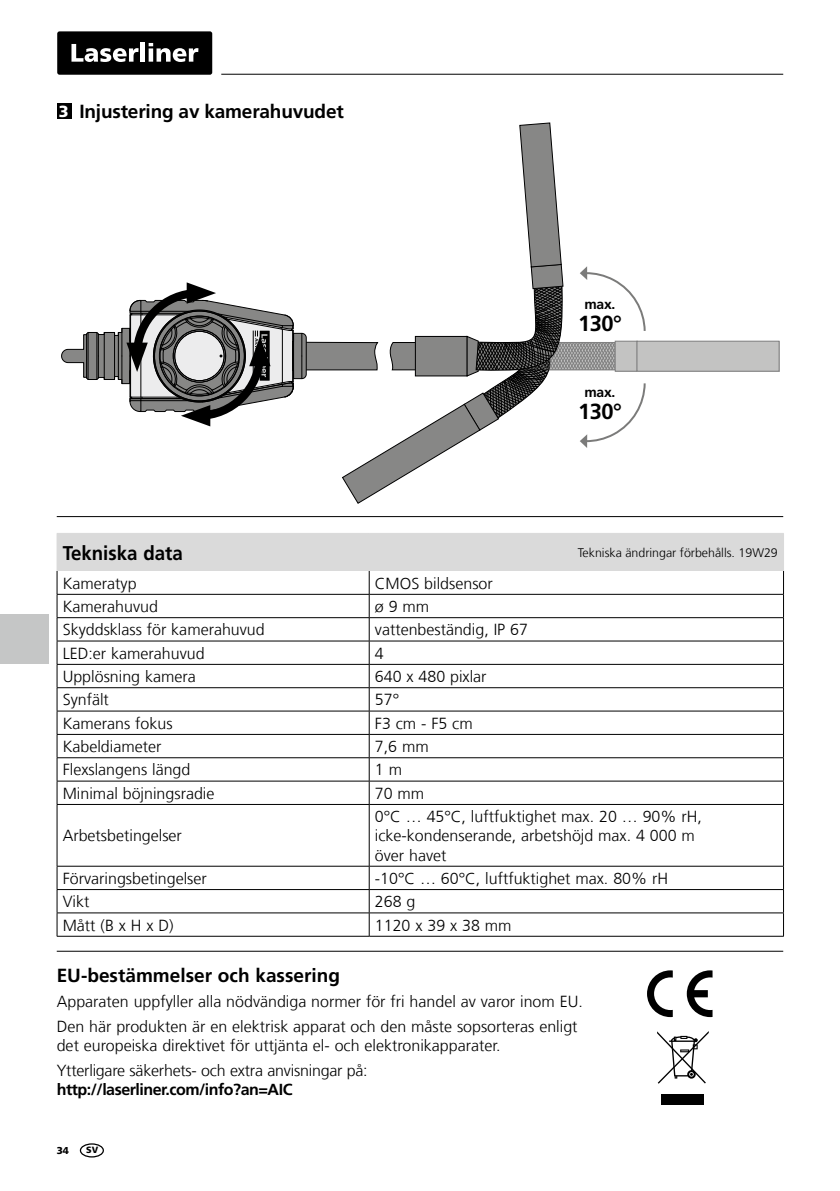
<style>
.page{position:relative;width:840px;height:1191px;background:#fff}
.page>*{position:absolute;margin:0;border:0;box-sizing:border-box;transform-origin:0 0}
.t1{font:700 21.8px "Frutiger LT Com";letter-spacing:-.02em;color:#000}
.t2{font:700 19.8px "Frutiger LT Com";color:#000;scale:.94 1}
.t3{font:700 19px "Frutiger LT Com";letter-spacing:-.01em;color:#000}
.t4{font:300 16px/19.2px "Frutiger LT Com";color:#000}
.t5{font:700 16px "Frutiger LT Com";letter-spacing:-.03em;color:#000}
.t6{font:700 14px "Frutiger LT Com";letter-spacing:-.02em;color:#000}
.t7{font:300 12.4px "Frutiger LT Com";color:#000}
.t8{font:900 10px "Frutiger LT Com";color:#000}
.t9{font:900 9px "Frutiger LT Com";color:#000}
.s1{font-weight:900;font-size:16px;color:#fff}
</style>
<div class="page">
<hr style="left:221px;top:74px;width:561px;height:1px;background:#000">
<div style="left:57px;top:31px;width:155px;height:44px;background:#000;border-radius:2px"></div>
<svg style="left:71px;top:44px;width:67px;height:18px"></svg>
<hr style="left:141px;top:43px;width:4px;height:19px;background:#fff">
<svg style="left:148px;top:43px;width:50px;height:19px"></svg>
<div style="left:636px;top:341px;width:142px;height:30px;background:#c3c3c2"></div>
<svg style="left:61px;top:123px;width:585px;height:381px"></svg>
<svg style="left:57px;top:534px;width:726px;height:270px"></svg>
<hr style="left:57px;top:804px;width:312px;height:1px;background:#000">
<hr style="left:57px;top:804px;width:1px;height:62px;background:#000">
<hr style="left:369px;top:804px;width:414px;height:1px;background:#000">
<hr style="left:368px;top:804px;width:1px;height:62px;background:#000">
<hr style="left:782px;top:804px;width:1px;height:62px;background:#000">
<hr style="left:57px;top:866px;width:312px;height:1px;background:#000">
<hr style="left:369px;top:866px;width:414px;height:1px;background:#000">
<hr style="left:57px;top:889px;width:312px;height:1px;background:#000">
<hr style="left:369px;top:889px;width:414px;height:1px;background:#000">
<hr style="left:57px;top:912px;width:312px;height:1px;background:#000">
<svg style="left:57px;top:866px;width:1px;height:70px"></svg>
<hr style="left:369px;top:912px;width:414px;height:1px;background:#000">
<svg style="left:368px;top:866px;width:1px;height:70px"></svg>
<hr style="left:57px;top:936px;width:312px;height:1px;background:#000">
<hr style="left:369px;top:936px;width:414px;height:1px;background:#000">
<hr style="left:57px;top:533px;width:312px;height:1px;background:#dadada">
<hr style="left:57px;top:534px;width:1px;height:37px;background:#dadada">
<hr style="left:369px;top:533px;width:414px;height:1px;background:#dadada">
<hr style="left:368px;top:534px;width:1px;height:37px;background:#dadada">
<hr style="left:782px;top:534px;width:1px;height:37px;background:#dadada">
<hr style="left:57px;top:950px;width:725px;height:1px;background:#000">
<div style="left:660px;top:1094px;width:43px;height:10px;background:#000"></div>
<svg style="left:657px;top:1031px;width:51px;height:52px"></svg>
<svg style="left:686px;top:970px;width:26px;height:47px"></svg>
<svg style="left:647px;top:970px;width:25px;height:47px"></svg>
<hr style="left:57px;top:516px;width:725px;height:1px;background:#000">
<div style="left:57px;top:103px;width:15px;height:16px;background:#000"></div>
<div style="left:80px;top:1143px;width:24px;height:14px;border:1px solid #000;border-radius:50%"></div>
<div style="left:0;top:614px;width:48px;height:50px;background:#c5c6c6"></div>
<p class="t3" style="left:59px;top:100px;width:286px"><span class="s1">3</span> Injustering av kamerahuvudet</p>
<p class="t6" style="left:584px;top:296px;width:32px">max.</p>
<h1 class="t1" style="left:577px;top:310px;width:45px">130°</h1>
<p class="t6" style="left:584px;top:384px;width:32px">max.</p>
<h1 class="t1" style="left:577px;top:398px;width:45px">130°</h1>
<p class="t2" style="left:63px;top:541px;width:129px">Tekniska data</p>
<p class="t7" style="left:577px;top:545px;width:201px">Tekniska ändringar förbehålls. 19W29</p>
<p class="t4" style="left:63px;top:573px;width:75px">Kameratyp</p>
<p class="t4" style="left:374px;top:573px;width:119px">CMOS bildsensor</p>
<p class="t4" style="left:63px;top:597px;width:97px">Kamerahuvud</p>
<p class="t4" style="left:374px;top:597px;width:56px">ø 9 mm</p>
<p class="t4" style="left:63px;top:620px;width:203px">Skyddsklass för kamerahuvud</p>
<p class="t4" style="left:374px;top:620px;width:154px">vattenbeständig, IP 67</p>
<p class="t4" style="left:63px;top:643px;width:143px">LED:er kamerahuvud</p>
<p class="t4" style="left:374px;top:643px;width:10px">4</p>
<p class="t4" style="left:63px;top:667px;width:134px">Upplösning kamera</p>
<p class="t4" style="left:374px;top:667px;width:113px">640 x 480 pixlar</p>
<p class="t4" style="left:63px;top:690px;width:48px">Synfält</p>
<p class="t4" style="left:374px;top:690px;width:26px">57°</p>
<p class="t4" style="left:63px;top:713px;width:111px">Kamerans fokus</p>
<p class="t4" style="left:374px;top:713px;width:99px">F3 cm - F5 cm</p>
<p class="t4" style="left:63px;top:737px;width:100px">Kabeldiameter</p>
<p class="t4" style="left:374px;top:737px;width:55px">7,6 mm</p>
<p class="t4" style="left:63px;top:760px;width:129px">Flexslangens längd</p>
<p class="t4" style="left:374px;top:760px;width:29px">1 m</p>
<p class="t4" style="left:63px;top:784px;width:153px">Minimal böjningsradie</p>
<p class="t4" style="left:374px;top:784px;width:51px">70 mm</p>
<p class="t4" style="left:63px;top:826px;width:121px">Arbetsbetingelser</p>
<p class="t4" style="left:374px;top:807px;width:328px">0°C … 45°C, luftfuktighet max. 20 … 90% rH, icke-kondenserande, arbetshöjd max. 4 000 m över havet</p>
<p class="t4" style="left:63px;top:869px;width:145px">Förvaringsbetingelser</p>
<p class="t4" style="left:374px;top:869px;width:294px">-10°C … 60°C, luftfuktighet max. 80% rH</p>
<p class="t4" style="left:63px;top:892px;width:28px">Vikt</p>
<p class="t4" style="left:374px;top:892px;width:42px">268 g</p>
<p class="t4" style="left:63px;top:915px;width:112px">Mått (B x H x D)</p>
<p class="t4" style="left:374px;top:915px;width:138px">1120 x 39 x 38 mm</p>
<p class="t3" style="left:57px;top:964px;width:284px">EU-bestämmelser och kassering</p>
<p class="t4" style="left:57px;top:989px;width:527px;line-height:24.8px">Apparaten uppfyller alla nödvändiga normer för fri handel av varor inom EU.<br>Den här produkten är en elektrisk apparat och den måste sopsorteras enligt</p>
<p class="t4" style="left:57px;top:1033px;width:445px;line-height:24.8px">det europeiska direktivet för uttjänta el- och elektronikapparater.<br>Ytterligare säkerhets- och extra anvisningar på:</p>
<p class="t5" style="left:57px;top:1080px;width:237px">http://laserliner.com/info?an=AIC</p>
<p class="t8" style="left:57px;top:1144px;width:14px">34</p>
<p class="t9" style="left:86px;top:1144px;width:14px">SV</p>
</div>
